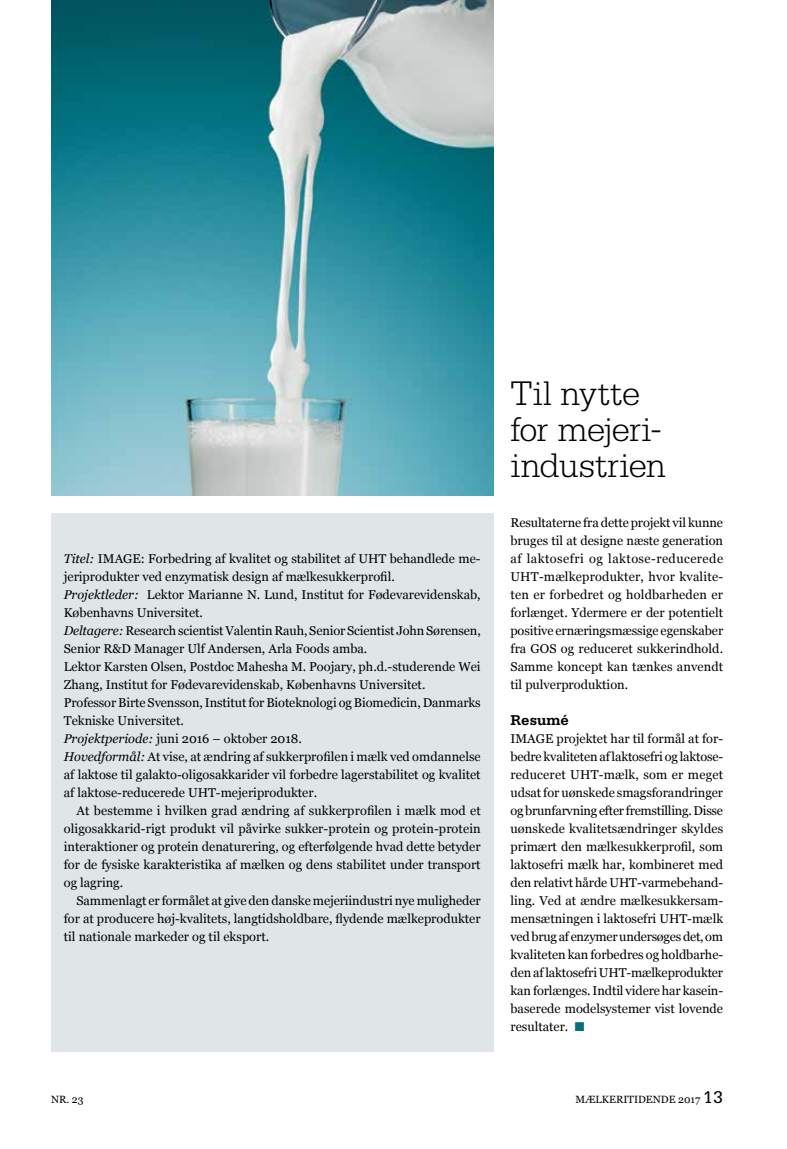
<style>
.page{position:relative;width:787px;height:1149px;background:#fff}
.page>*{position:absolute;margin:0;border:0;box-sizing:border-box;transform-origin:0 0}
.t1{font:300 36px/36px "Serifa";letter-spacing:-.01em;color:#000}
.t2{font:700 15px "Serifa";color:#000}
.t3{font:12.75px/18px "Georgia";color:#000;text-align:justify}
.t4{font:10.5px "Georgia";color:#000}
.s1{font-style:italic}
.s2{color:#00707c}
.s3{font-family:"Serifa";font-size:18px}
</style>
<div class="page">
<img style="left:51px;top:0;width:442px;height:495px">
<div style="left:51px;top:513px;width:442px;height:537px;background:#e0e5e8"></div>
<p class="t3" style="left:64px;top:549px;width:418px;text-align:left"><span class="s1">Titel:</span> IMAGE: Forbedring af kvalitet og stabilitet af UHT behandlede me&shy;jeriprodukter ved enzymatisk design af mælkesukkerprofil.<br><span class="s1">Projektleder:</span> Lektor Marianne N. Lund, Institut for Fødevarevidenskab, Københavns Universitet.<br><span class="s1">Deltagere:</span> Research scientist Valentin Rauh, Senior Scientist John Sørensen, Senior R&amp;D Manager Ulf Andersen, Arla Foods amba.<br>Lektor Karsten Olsen, Postdoc Mahesha M. Poojary, ph.d.-studerende Wei Zhang, Institut for Fødevarevidenskab, Københavns Universitet.<br>Professor Birte Svensson, Institut for Bioteknologi og Biomedicin, Danmarks Tekniske Universitet.<br><span class="s1">Projektperiode:</span> juni 2016 – oktober 2018.<br><span class="s1">Hovedformål:</span> At vise, at ændring af sukkerprofilen i mælk ved omdannelse af laktose til galakto-oligosakkarider vil forbedre lagerstabilitet og kvalitet af laktose-reducerede UHT-mejeriprodukter.</p>
<p class="t3" style="left:64px;top:801px;width:418px;text-indent:13px">At bestemme i hvilken grad ændring af sukkerprofilen i mælk mod et oligosakkarid-rigt produkt vil påvirke sukker-protein og protein-protein interaktioner og protein denaturering, og efterfølgende hvad dette betyder for de fysiske karakteristika af mælken og dens stabilitet under transport og lagring.</p>
<p class="t3" style="left:64px;top:891px;width:418px;text-indent:13px">Sammenlagt er formålet at give den danske mejeriindustri nye muligheder for at producere høj-kvalitets, langtidsholdbare, flydende mælkeprodukter til nationale markeder og til eksport.</p>
<h1 class="t1" style="left:510px;top:374px;width:157px">Til nytte for mejeri&shy;industrien</h1>
<p class="t3" style="left:510px;top:513px;width:214px">Resultaterne fra dette projekt vil kunne bruges til at designe næste generation af laktosefri og laktose-reducerede UHT-mælkeprodukter, hvor kvalite&shy;ten er forbedret og holdbarheden er forlænget. Ydermere er der potentielt positive ernæringsmæssige egenskaber fra GOS og reduceret sukkerindhold.<br>Samme koncept kan tænkes anvendt til pulverproduktion.</p>
<p class="t2" style="left:510px;top:711px;width:60px">Resumé</p>
<p class="t3" style="left:510px;top:729px;width:214px">IMAGE projektet har til formål at for&shy;bedre kvaliteten af laktosefri og laktose&shy;reduceret UHT-mælk, som er meget udsat for uønskede smagsforandringer og brunfarvning efter fremstilling. Disse uønskede kvalitetsændringer skyldes primært den mælkesukkerprofil, som laktosefri mælk har, kombineret med den relativt hårde UHT-varmebehand&shy;ling. Ved at ændre mælkesukkersam&shy;mensætningen i laktosefri UHT-mælk ved brug af enzymer undersøges det, om kvaliteten kan forbedres og holdbarhe&shy;den af laktosefri UHT-mælkeprodukter kan forlænges. Indtil videre har kasein&shy;baserede modelsystemer vist lovende resultater. <span class="s2">■</span></p>
<p class="t4" style="left:51px;top:1093px;width:34px">NR. 23</p>
<p class="t4" style="left:575px;top:1093px;width:149px">MÆLKERITIDENDE 2017 <span class="s3">13</span></p>
</div>
